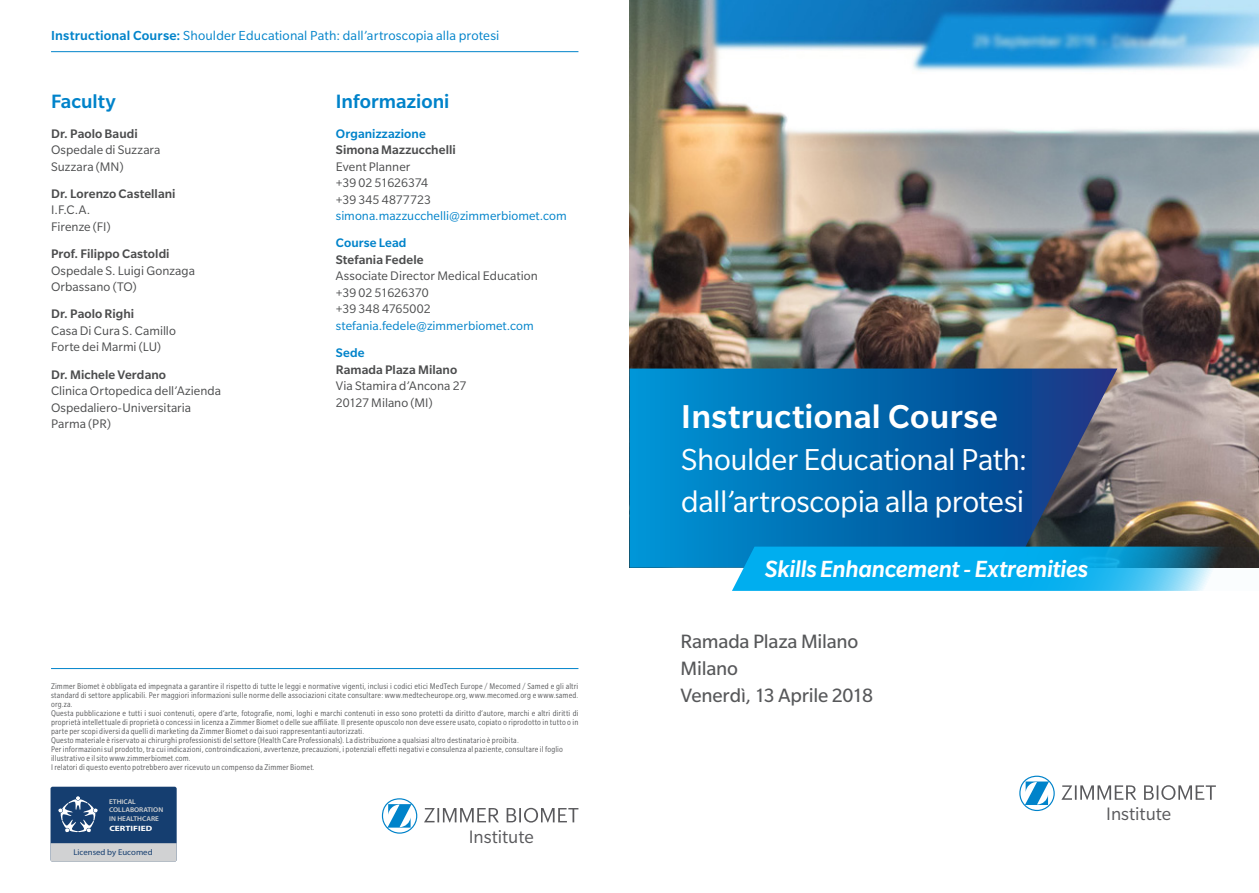
<style>
.page{position:relative;width:1259px;height:893px;background:#fff}
.page>*{position:absolute;margin:0;border:0;box-sizing:border-box;transform-origin:0 0}
.t1{font:500 36px "Slate Pro";letter-spacing:.01em;color:#fff}
.t2{font:33px "Slate Pro";letter-spacing:-.01em;color:#fff}
.t3{font:italic 500 25.5px "Slate Pro";letter-spacing:-.01em;color:#fff}
.t4{font:21px "Slate Pro";letter-spacing:-.01em;color:#57585a}
.t5{font:500 21px "Slate Pro";color:#0083ca}
.t6{font:19.65px "Slate Pro";color:#59595c}
.t7{font:14.25px "Slate Pro";letter-spacing:.01em;color:#0083ca}
.t8{font:13.5px/16.5px "Slate Pro";letter-spacing:.005em;color:#4b4c4d}
.t9{font:500 13.5px/16.5px "Slate Pro";letter-spacing:.005em;color:#4b4c4d}
.t10{font:13.5px "Slate Pro";letter-spacing:.005em;color:#0083ca}
.t11{font:500 13.5px "Slate Pro";letter-spacing:.01em;color:#0083ca}
.t12{font:condensed 9px/9px "Slate Pro";letter-spacing:.015em;color:#57585a;text-align:justify}
.t13{font:8.4px "Myriad Pro";color:#153e70;scale:1.04 1}
.t14{font:700 7.65px "Myriad Pro";color:#fff;scale:1.21 1}
.t15{font:600 6.9px/8.2px "Myriad Pro";color:#d2d3d3;scale:1.04 1}
.s1{font-weight:500}
.s2{color:#0083ca}
.s3{font-weight:500;color:#0083ca}
</style>
<div class="page">
<svg style="left:1061px;top:785px;width:154px;height:15px"></svg>
<svg style="left:1019px;top:776px;width:35px;height:35px"></svg>
<img style="left:629px;top:0;width:630px;height:547px">
<svg style="left:629px;top:369px;width:488px;height:199px;background:#0a68a7"></svg>
<svg style="left:732px;top:547px;width:527px;height:44px;background:#1eaadf"></svg>
<div style="left:51px;top:787px;width:126px;height:75px;background:#153e70;border-radius:2px"></div>
<svg style="left:51px;top:843px;width:126px;height:19px;background:#cdcfd1"></svg>
<svg style="left:58px;top:796px;width:40px;height:36px"></svg>
<svg style="left:424px;top:808px;width:154px;height:15px"></svg>
<svg style="left:382px;top:798px;width:35px;height:36px"></svg>
<hr style="left:51px;top:51px;width:527px;height:1px;background:#0083ca">
<hr style="left:51px;top:668px;width:527px;height:1px;background:#0083ca">
<p class="t7" style="left:51px;top:29px;width:450px"><span class="s1">Instructional Course:</span> Shoulder Educational Path: dall’artroscopia alla protesi</p>
<p class="t5" style="left:51px;top:89px;width:66px">Faculty</p>
<p class="t9" style="left:51px;top:125px;width:88px">Dr. Paolo Baudi</p>
<p class="t8" style="left:51px;top:141px;width:111px">Ospedale di Suzzara</p>
<p class="t8" style="left:51px;top:158px;width:74px">Suzzara (MN)</p>
<p class="t9" style="left:51px;top:185px;width:126px">Dr. Lorenzo Castellani</p>
<p class="t8" style="left:51px;top:202px;width:41px">I.F.C.A.</p>
<p class="t8" style="left:51px;top:218px;width:61px">Firenze (FI)</p>
<p class="t9" style="left:51px;top:245px;width:120px">Prof. Filippo Castoldi</p>
<p class="t8" style="left:51px;top:262px;width:145px">Ospedale S. Luigi Gonzaga</p>
<p class="t8" style="left:51px;top:279px;width:87px">Orbassano (TO)</p>
<p class="t9" style="left:51px;top:306px;width:85px">Dr. Paolo Righi</p>
<p class="t8" style="left:51px;top:322px;width:126px">Casa Di Cura S. Camillo</p>
<p class="t8" style="left:51px;top:339px;width:112px">Forte dei Marmi (LU)</p>
<p class="t9" style="left:51px;top:366px;width:117px">Dr. Michele Verdano</p>
<p class="t8" style="left:51px;top:383px;width:172px">Clinica Ortopedica dell’Azienda</p>
<p class="t8" style="left:51px;top:399px;width:142px">Ospedaliero-Universitaria</p>
<p class="t8" style="left:51px;top:416px;width:61px">Parma (PR)</p>
<p class="t5" style="left:336px;top:89px;width:115px">Informazioni</p>
<p class="t9" style="left:336px;top:125px;width:121px"><span class="s2">Organizzazione<br></span>Simona Mazzucchelli</p>
<p class="t8" style="left:336px;top:158px;width:76px">Event Planner</p>
<p class="t8" style="left:336px;top:174px;width:94px">+39 02 51626374</p>
<p class="t8" style="left:336px;top:191px;width:97px">+39 345 4877723</p>
<p class="t10" style="left:336px;top:209px;width:232px">simona.mazzucchelli@zimmerbiomet.com</p>
<p class="t11" style="left:336px;top:236px;width:72px">Course Lead</p>
<p class="t9" style="left:336px;top:251px;width:89px">Stefania Fedele</p>
<p class="t8" style="left:336px;top:268px;width:203px">Associate Director Medical Education</p>
<p class="t8" style="left:336px;top:284px;width:94px">+39 02 51626370</p>
<p class="t8" style="left:336px;top:301px;width:96px">+39 348 4765002</p>
<p class="t10" style="left:336px;top:319px;width:199px">stefania.fedele@zimmerbiomet.com</p>
<p class="t8" style="left:336px;top:345px;width:132px"><span class="s3">Sede<br></span><span class="s1">Ramada Plaza Milano<br></span>Via Stamira d’Ancona 27</p>
<p class="t8" style="left:336px;top:394px;width:98px">20127 Milano (MI)</p>
<p class="t12" style="left:51px;top:682px;width:529px">Zimmer Biomet è obbligata ed impegnata a garantire il rispetto di tutte le leggi e normative vigenti, inclusi i codici etici MedTech Europe / Mecomed / Samed e gli altri standard di settore applicabili. Per maggiori informazioni sulle norme delle associazioni citate consultare: www.medtecheurope.org, www.mecomed.org e www.samed. org.za.</p>
<p class="t12" style="left:51px;top:709px;width:529px">Questa pubblicazione e tutti i suoi contenuti, opere d‘arte, fotografie, nomi, loghi e marchi contenuti in esso sono protetti da diritto d‘autore, marchi e altri diritti di proprietà intellettuale di proprietà o concessi in licenza a Zimmer Biomet o delle sue affiliate. Il presente opuscolo non deve essere usato, copiato o riprodotto in tutto o in parte per scopi diversi da quelli di marketing da Zimmer Biomet o dai suoi rappresentanti autorizzati.</p>
<p class="t12" style="left:51px;top:736px;width:469px">Questo materiale è riservato ai chirurghi professionisti del settore (Health Care Professionals). La distribuzione a qualsiasi altro destinatario è proibita.</p>
<p class="t12" style="left:51px;top:745px;width:513px">Per informazioni sul prodotto, tra cui indicazioni, controindicazioni, avvertenze, precauzioni, i potenziali effetti negativi e consulenza al paziente, consultare il foglio</p>
<p class="t12" style="left:51px;top:754px;width:141px">illustrativo e il sito www.zimmerbiomet.com.</p>
<p class="t12" style="left:51px;top:763px;width:265px">I relatori di questo evento potrebbero aver ricevuto un compenso da Zimmer Biomet.</p>
<p class="t15" style="left:109px;top:798px;width:53px">ETHICAL<br>COLLABORATION<br>IN HEALTHCARE</p>
<p class="t14" style="left:109px;top:823px;width:37px">CERTIFIED</p>
<p class="t13" style="left:73px;top:847px;width:78px">Licensed by Eucomed</p>
<p class="t6" style="left:469px;top:826px;width:67px">Institute</p>
<p class="t1" style="left:681px;top:397px;width:318px">Instructional Course</p>
<p class="t2" style="left:681px;top:442px;width:348px">Shoulder Educational Path:</p>
<p class="t2" style="left:681px;top:484px;width:344px">dall’artroscopia alla protesi</p>
<p class="t3" style="left:765px;top:555px;width:325px">Skills Enhancement - Extremities</p>
<p class="t4" style="left:680px;top:630px;width:179px">Ramada Plaza Milano</p>
<p class="t4" style="left:680px;top:657px;width:59px">Milano</p>
<p class="t4" style="left:680px;top:684px;width:194px">Venerdì, 13 Aprile 2018</p>
<h3 class="t6" style="left:1106px;top:803px;width:67px">Institute</h3>
</div>
